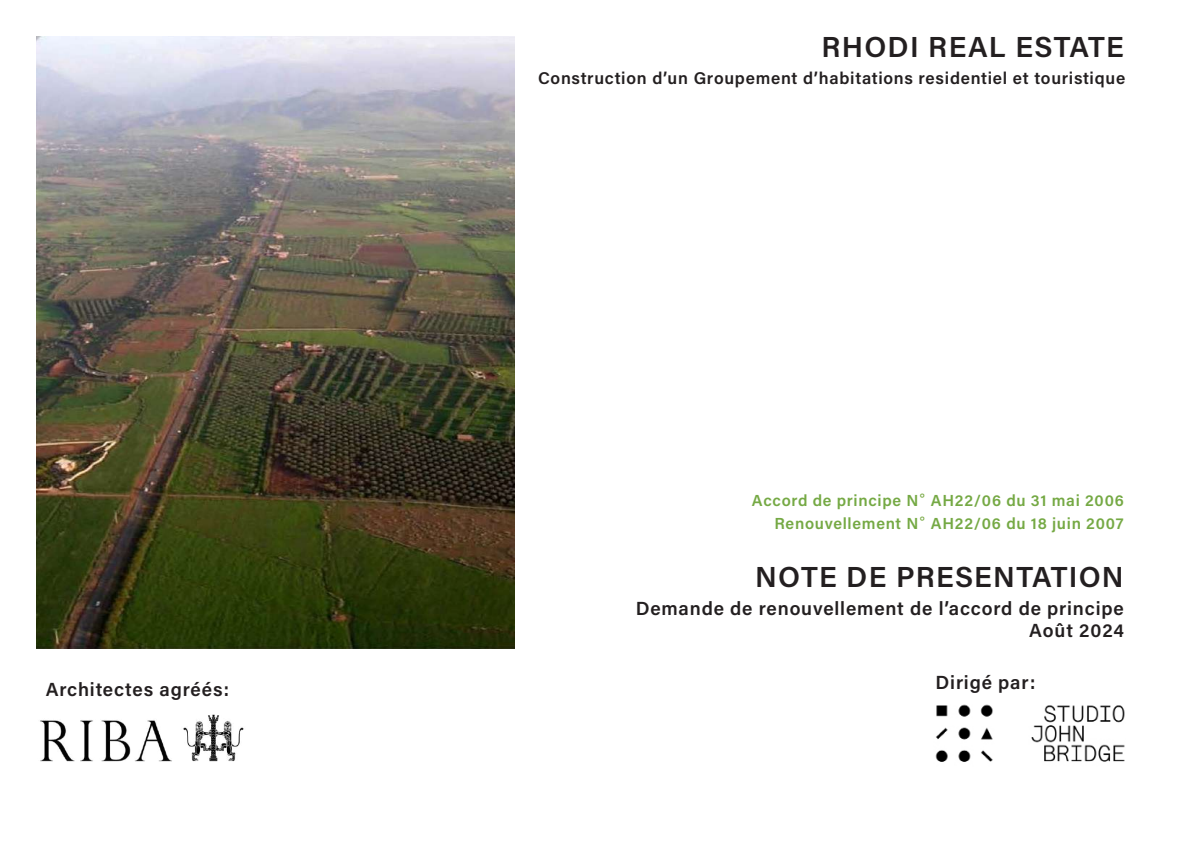
<style>
.page{position:relative;width:1191px;height:842px;background:#fff}
.page>*{position:absolute;margin:0;border:0;box-sizing:border-box;transform-origin:0 0}
.t1{font:29px "Acumin Variable Concept";letter-spacing:.04em;color:#231f20}
.t2{font:19px/22.8px "Acumin Variable Concept";letter-spacing:.04em;color:#231f20;text-align:right}
.t3{font:17px "Acumin Variable Concept";letter-spacing:.04em;color:#231f20}
.t4{font:16px/22.8px "Acumin Variable Concept";letter-spacing:.04em;color:#75a944;text-align:right}
.s1{font-family:"Calibri";font-weight:300;font-size:19px;color:#76a841}
</style>
<div class="page">
<img style="left:36px;top:36px;width:478px;height:612px">
<img style="left:40px;top:714px;width:204px;height:48px">
<img style="left:935px;top:704px;width:190px;height:58px">
<h1 class="t1" style="left:821px;top:27px;width:304px">RHODI REAL ESTATE</h1>
<p class="t3" style="left:538px;top:66px;width:589px">Construction d’un Groupement d’habitations residentiel et touristique</p>
<p class="t4" style="left:752px;top:488px;width:373px">Accord de principe N<span class="s1">°</span> AH22/06 du 31 mai 2006<br>Renouvellement N<span class="s1">°</span> AH22/06 du 18 juin 2007</p>
<h1 class="t1" style="left:755px;top:556px;width:370px">NOTE DE PRESENTATION</h1>
<p class="t2" style="left:636px;top:596px;width:489px">Demande de renouvellement de l’accord de principe<br>Août 2024</p>
<p class="t2" style="left:46px;top:677px;width:185px">Architectes agréés:</p>
<p class="t2" style="left:935px;top:671px;width:101px">Dirigé par:</p>
</div>
